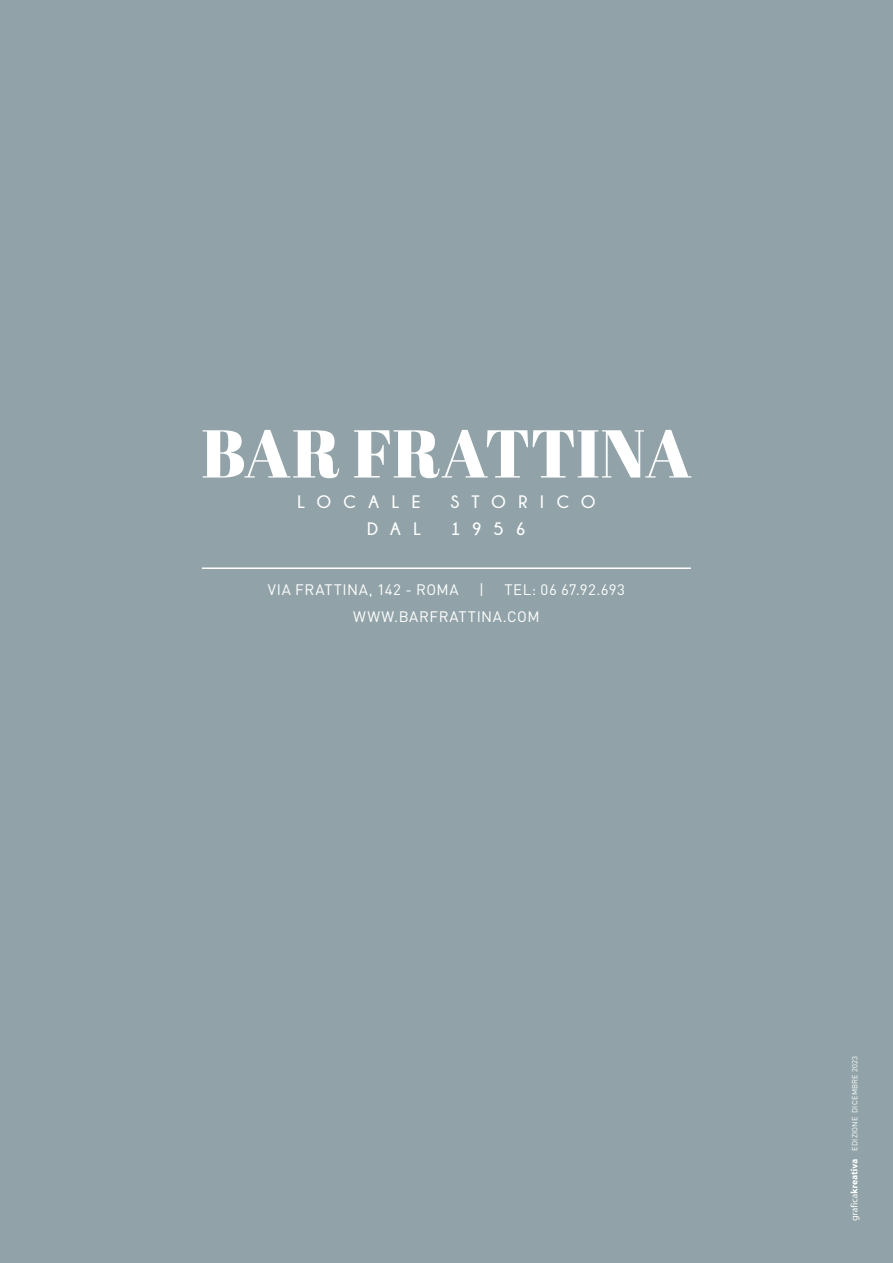
<style>
.page{position:relative;width:893px;height:1263px;background:#91a3a8}
.page>*{position:absolute;margin:0;border:0;box-sizing:border-box;transform-origin:0 0}
.t1{font:67.5px "Abril Fatface";letter-spacing:-.005em;color:#fff}
.t2{font:700 18px "Champagne&Limousines";letter-spacing:.68em;color:#fff}
.t3{font:15px/27px "DIN Pro";letter-spacing:.04em;color:#fff}
.t4{font:7.5px "DIN Pro";letter-spacing:.03em;color:#fff}
</style>
<div class="page">
<hr style="left:202px;top:567px;width:489px;height:2px;background:#fff">
<svg style="left:850px;top:1159px;width:9px;height:61px"></svg>
<h1 class="t1" style="left:201px;top:406px;width:492px">BAR FRATTINA</h1>
<p class="t2" style="left:297px;top:491px;width:125px">LOCALE</p>
<p class="t2" style="left:450px;top:491px;width:147px">STORICO</p>
<p class="t2" style="left:367px;top:518px;width:55px">DAL</p>
<p class="t2" style="left:451px;top:518px;width:77px">1956</p>
<p class="t3" style="left:268px;top:574px;width:192px">VIA FRATTINA, 142 - ROMA</p>
<p class="t3" style="left:479px;top:574px;width:6px">|</p>
<p class="t3" style="left:353px;top:574px;width:273px;text-indent:151px">TEL: 06 67.92.693<br>WWW.BARFRATTINA.COM</p>
<p class="t4" style="left:849px;top:1151px;width:96px;rotate:-90deg">EDIZIONE DICEMBRE 2023</p>
</div>
